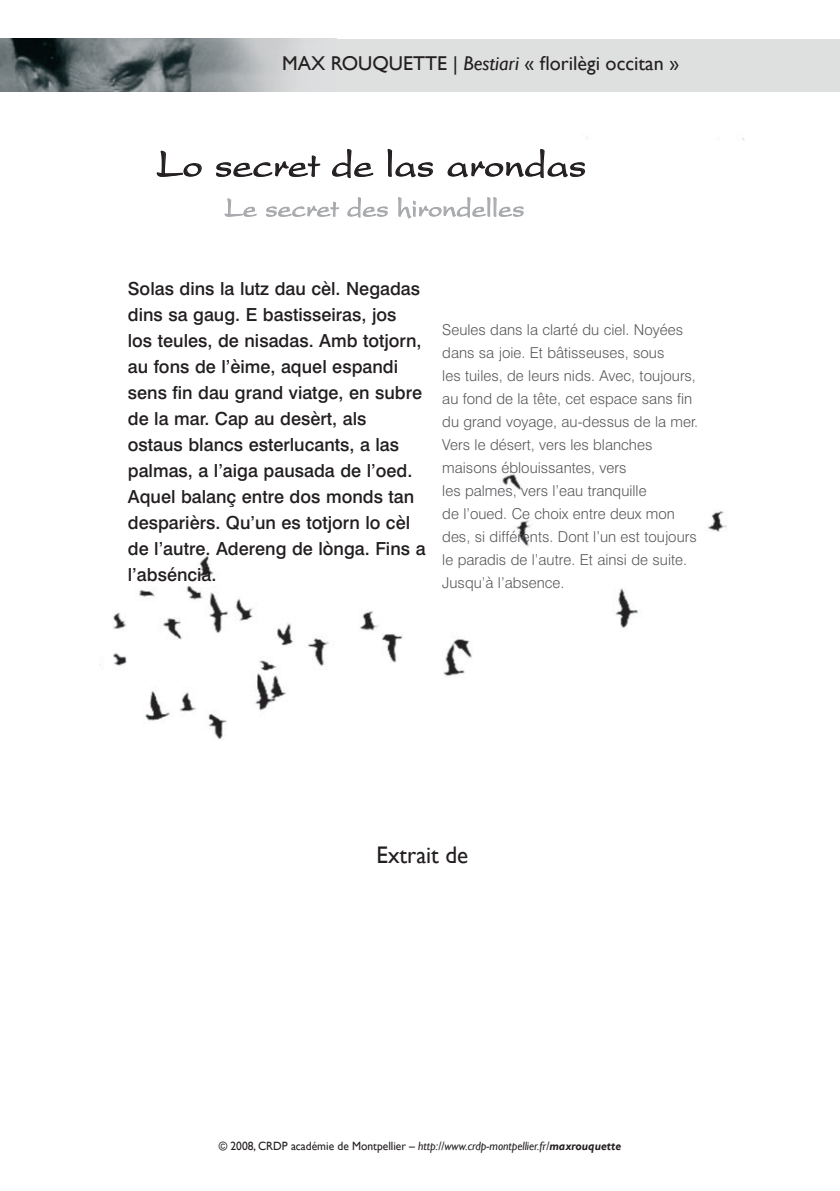
<style>
.page{position:relative;width:840px;height:1191px;background:#fff}
.page>*{position:absolute;margin:0;border:0;box-sizing:border-box;transform-origin:0 0}
.t1{font:40px "President Plain";color:#231f20}
.t2{font:28px "President Plain";color:#a8a9ad}
.t3{font:24px "Gill Sans";color:#231f20;scale:.96 1}
.t4{font:20px "Gill Sans";color:#231f20}
.t5{font:500 18px/26px "Swiss 721 BT";color:#231f20}
.t6{font:300 15px/23px "Swiss 721 BT";color:#57585a}
.t7{font:12px "Gill Sans";color:#231f20;scale:.96 1}
.s1{font-style:italic}
.s2{font-weight:700;font-style:italic}
</style>
<div class="page">
<div style="left:0;top:39px;width:839px;height:52px;background:#dedfdf"></div>
<img style="left:0;top:39px;width:295px;height:52px">
<img style="left:99px;top:138px;width:645px;height:601px">
<svg style="left:156px;top:150px;width:46px;height:28px"></svg>
<svg style="left:215px;top:155px;width:106px;height:23px"></svg>
<svg style="left:331px;top:148px;width:42px;height:31px"></svg>
<svg style="left:387px;top:148px;width:46px;height:30px"></svg>
<svg style="left:446px;top:148px;width:139px;height:34px"></svg>
<svg style="left:224px;top:198px;width:33px;height:19px"></svg>
<svg style="left:265px;top:201px;width:74px;height:16px"></svg>
<svg style="left:347px;top:197px;width:41px;height:21px"></svg>
<svg style="left:397px;top:197px;width:126px;height:24px"></svg>
<h3 class="t4" style="left:282px;top:51px;width:398px">MAX ROUQUETTE | <span class="s1">Bestiari</span> « florilègi occitan »</h3>
<h1 class="t1" style="left:156px;top:141px;width:431px">Lo secret de las arondas</h1>
<h2 class="t2" style="left:224px;top:192px;width:302px">Le secret des hirondelles</h2>
<p class="t5" style="left:128px;top:276px;width:299px">Solas dins la lutz dau cèl. Negadas dins sa gaug. E bastisseiras, jos<br>los teules, de nisadas. Amb totjorn, au fons de l’èime, aquel espandi sens fin dau grand viatge, en subre de la mar. Cap au desèrt, als ostaus blancs esterlucants, a las palmas, a l’aiga pausada de l’oed.<br>Aquel balanç entre dos monds tan desparièrs. Qu’un es totjorn lo cèl de l’autre. Adereng de lònga. Fins a l’abséncia.</p>
<p class="t6" style="left:442px;top:318px;width:257px">Seules dans la clarté du ciel. Noyées dans sa joie. Et bâtisseuses, sous<br>les tuiles, de leurs nids. Avec, toujours, au fond de la tête, cet espace sans fin du grand voyage, au-dessus de la mer.<br>Vers le désert, vers les blanches maisons éblouissantes, vers<br>les palmes, vers l’eau tranquille<br>de l’oued. Ce choix entre deux mon des, si différents. Dont l’un est toujours le paradis de l’autre. Et ainsi de suite.<br>Jusqu’à l’absence.</p>
<h3 class="t3" style="left:376px;top:840px;width:97px">Extrait de</h3>
<p class="t7" style="left:219px;top:1138px;width:420px">© 2008, CRDP académie de Montpellier – <span class="s1">http://www.crdp-montpellier.fr/</span><span class="s2">maxrouquette</span></p>
</div>
